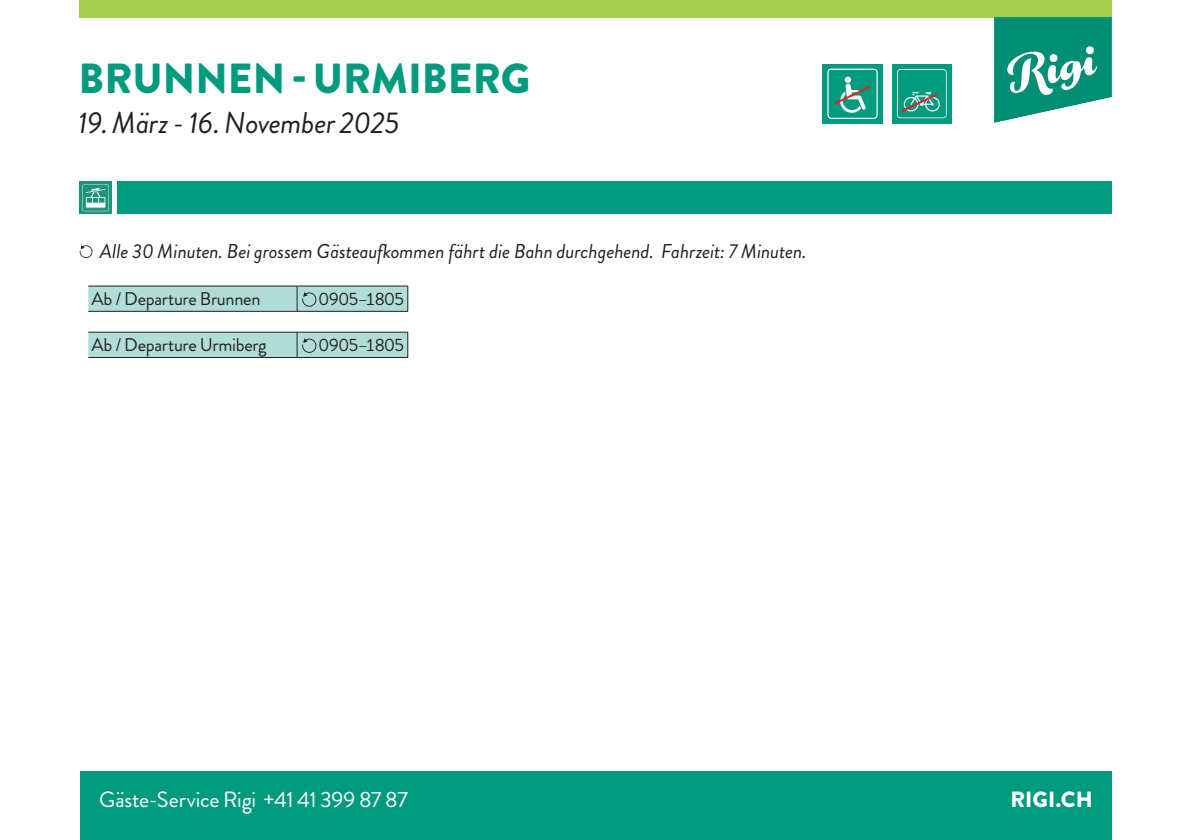
<style>
.page{position:relative;width:1191px;height:840px;background:#fff}
.page>*{position:absolute;margin:0;border:0;box-sizing:border-box;transform-origin:0 0}
.t1{font:900 42px "Brandon Grotesque";color:#009b7f}
.t2{font:italic 30px "Brandon Grotesque";letter-spacing:-.01em;color:#231f20}
.t3{font:22px "Brandon Grotesque";letter-spacing:-.01em;color:#fff}
.t4{font:900 22px "Brandon Grotesque";color:#fff}
.F-Fussnote_Copy_mit_Zahl{font:italic 20px "Brandon Grotesque";letter-spacing:-.005em;color:#231f20}
.t5{font:18.4px "Brandon Grotesque";letter-spacing:-.015em;color:#231f20}
.t6{font:17.8px "Brandon Grotesque";letter-spacing:-.06em;color:#231f20}
</style>
<div class="page">
<div style="left:79px;top:0;width:1032px;height:17px;background:#a4ce4c"></div>
<img style="left:994px;top:17px;width:117px;height:105px">
<div style="left:80px;top:771px;width:1031px;height:68px;background:#009b7f"></div>
<div style="left:117px;top:181px;width:994px;height:33px;background:#009b7f"></div>
<div style="left:79px;top:181px;width:33px;height:33px;background:#1c957a"></div>
<svg style="left:82px;top:184px;width:27px;height:27px"></svg>
<hr style="left:88px;top:285px;width:209px;height:1px;background:#231f20">
<hr style="left:297px;top:285px;width:111px;height:1px;background:#231f20">
<hr style="left:88px;top:357px;width:209px;height:1px;background:#231f20">
<hr style="left:297px;top:357px;width:111px;height:1px;background:#231f20">
<svg style="left:88px;top:286px;width:320px;height:71px"></svg>
<div style="left:892px;top:64px;width:60px;height:59px;background:#009b7f"></div>
<svg style="left:897px;top:69px;width:49px;height:49px"></svg>
<div style="left:822px;top:64px;width:60px;height:59px;background:#009b7f"></div>
<svg style="left:827px;top:69px;width:50px;height:50px"></svg>
<svg style="left:80px;top:245px;width:13px;height:13px"></svg>
<p class="t1" style="left:78px;top:49px;width:453px">BRUNNEN - URMIBERG</p>
<p class="t2" style="left:78px;top:102px;width:323px">19. März - 16. November 2025</p>
<p class="F-Fussnote_Copy_mit_Zahl" style="left:100px;top:237px;width:708px">Alle 30 Minuten. Bei grossem Gästeaufkommen fährt die Bahn durchgehend. Fahrzeit: 7 Minuten.</p>
<p class="t5" style="left:91px;top:286px;width:170px">Ab / Departure Brunnen</p>
<p class="t6" style="left:318px;top:286px;width:88px">0905–1805</p>
<p class="t5" style="left:91px;top:332px;width:177px">Ab / Departure Urmiberg</p>
<p class="t6" style="left:318px;top:333px;width:88px">0905–1805</p>
<p class="t3" style="left:99px;top:784px;width:310px">Gäste-Service Rigi +41 41 399 87 87</p>
<p class="t4" style="left:1010px;top:783px;width:84px">RIGI.CH</p>
</div>
